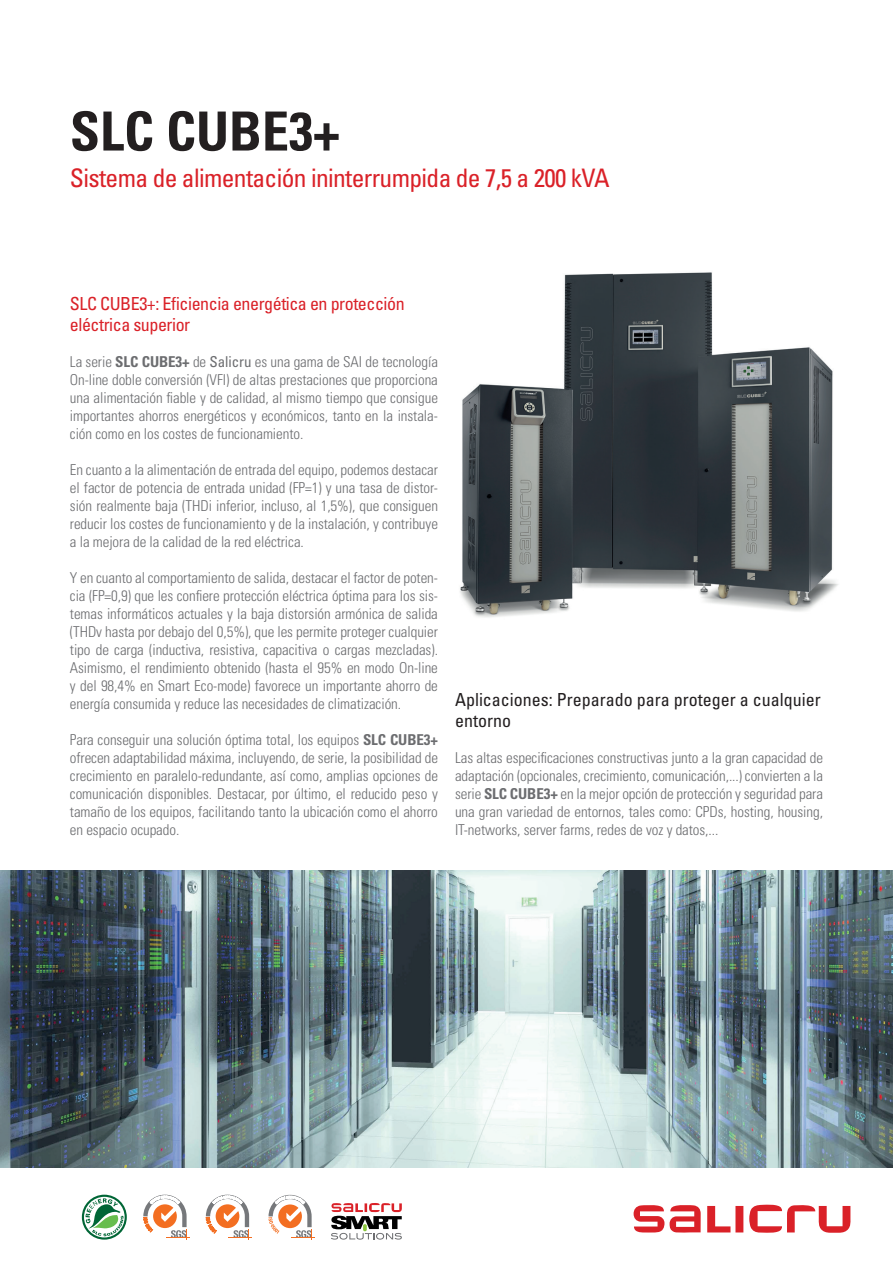
<style>
.page{position:relative;width:893px;height:1263px;background:#fff}
.page>*{position:absolute;margin:0;border:0;box-sizing:border-box;transform-origin:0 0}
.t1{font:700 condensed 54px "Univers LT Std";color:#231f20}
.t2{font:condensed 25.5px "Univers LT Std";letter-spacing:-.025em;color:#da2128}
.t3{font:condensed 18px/21px "Univers LT Std";letter-spacing:-.025em;color:#da2128}
.t4{font:condensed 18px/21px "Univers LT Std";color:#231f20}
.t5{font:300 condensed 15px/18px "Univers LT Std";letter-spacing:-.005em;color:#6c6d70;text-align:justify}
.s1{font-weight:700}
.s2{font-weight:400}
</style>
<div class="page">
<svg style="left:634px;top:1204px;width:217px;height:29px"></svg>
<img style="left:0;top:871px;width:893px;height:297px">
<img style="left:460px;top:272px;width:378px;height:346px">
<svg style="left:82px;top:1195px;width:45px;height:44px"></svg>
<svg style="left:143px;top:1195px;width:46px;height:44px"></svg>
<svg style="left:206px;top:1195px;width:46px;height:44px"></svg>
<svg style="left:268px;top:1195px;width:46px;height:44px"></svg>
<svg style="left:331px;top:1203px;width:71px;height:36px"></svg>
<h1 class="t1" style="left:70px;top:98px;width:271px">SLC CUBE3+</h1>
<h2 class="t2" style="left:70px;top:162px;width:541px">Sistema de alimentación ininterrumpida de 7,5 a 200 kVA</h2>
<p class="t3" style="left:70px;top:292px;width:336px">SLC CUBE3+: Eficiencia energética en protección eléctrica superior</p>
<p class="t5" style="left:70px;top:352px;width:370px">La serie <span class="s1">SLC CUBE3+</span> de <span class="s2">Salicru</span> es una gama de SAI de tecnología On-line doble conversión (VFI) de altas prestaciones que proporciona una alimentación fiable y de calidad, al mismo tiempo que consigue importantes ahorros energéticos y económicos, tanto en la instala&shy;ción como en los costes de funcionamiento.</p>
<p class="t5" style="left:70px;top:460px;width:370px">En cuanto a la alimentación de entrada del equipo, podemos destacar el factor de potencia de entrada unidad (FP=1) y una tasa de distor&shy;sión realmente baja (THDi inferior, incluso, al 1,5%), que consiguen reducir los costes de funcionamiento y de la instalación, y contribuye a la mejora de la calidad de la red eléctrica.</p>
<p class="t5" style="left:70px;top:568px;width:370px">Y en cuanto al comportamiento de salida, destacar el factor de poten&shy;cia (FP=0,9) que les confiere protección eléctrica óptima para los sis&shy;temas informáticos actuales y la baja distorsión armónica de salida (THDv hasta por debajo del 0,5%), que les permite proteger cualquier tipo de carga (inductiva, resistiva, capacitiva o cargas mezcladas).<br>Asimismo, el rendimiento obtenido (hasta el 95% en modo On-line y del 98,4% en Smart Eco-mode) favorece un importante ahorro de energía consumida y reduce las necesidades de climatización.</p>
<p class="t5" style="left:70px;top:730px;width:370px">Para conseguir una solución óptima total, los equipos <span class="s1">SLC CUBE3+ </span>ofrecen adaptabilidad máxima, incluyendo, de serie, la posibilidad de crecimiento en paralelo-redundante, así como, amplias opciones de comunicación disponibles. Destacar, por último, el reducido peso y tamaño de los equipos, facilitando tanto la ubicación como el ahorro en espacio ocupado.</p>
<p class="t4" style="left:455px;top:688px;width:367px">Aplicaciones: Preparado para proteger a cualquier entorno</p>
<p class="t5" style="left:455px;top:748px;width:370px">Las altas especificaciones constructivas junto a la gran capacidad de adaptación (opcionales, crecimiento, comunicación,...) convierten a la serie <span class="s1">SLC CUBE3+</span> en la mejor opción de protección y seguridad para una gran variedad de entornos, tales como: CPDs, hosting, housing, IT-networks, server farms, redes de voz y datos,...</p>
</div>
